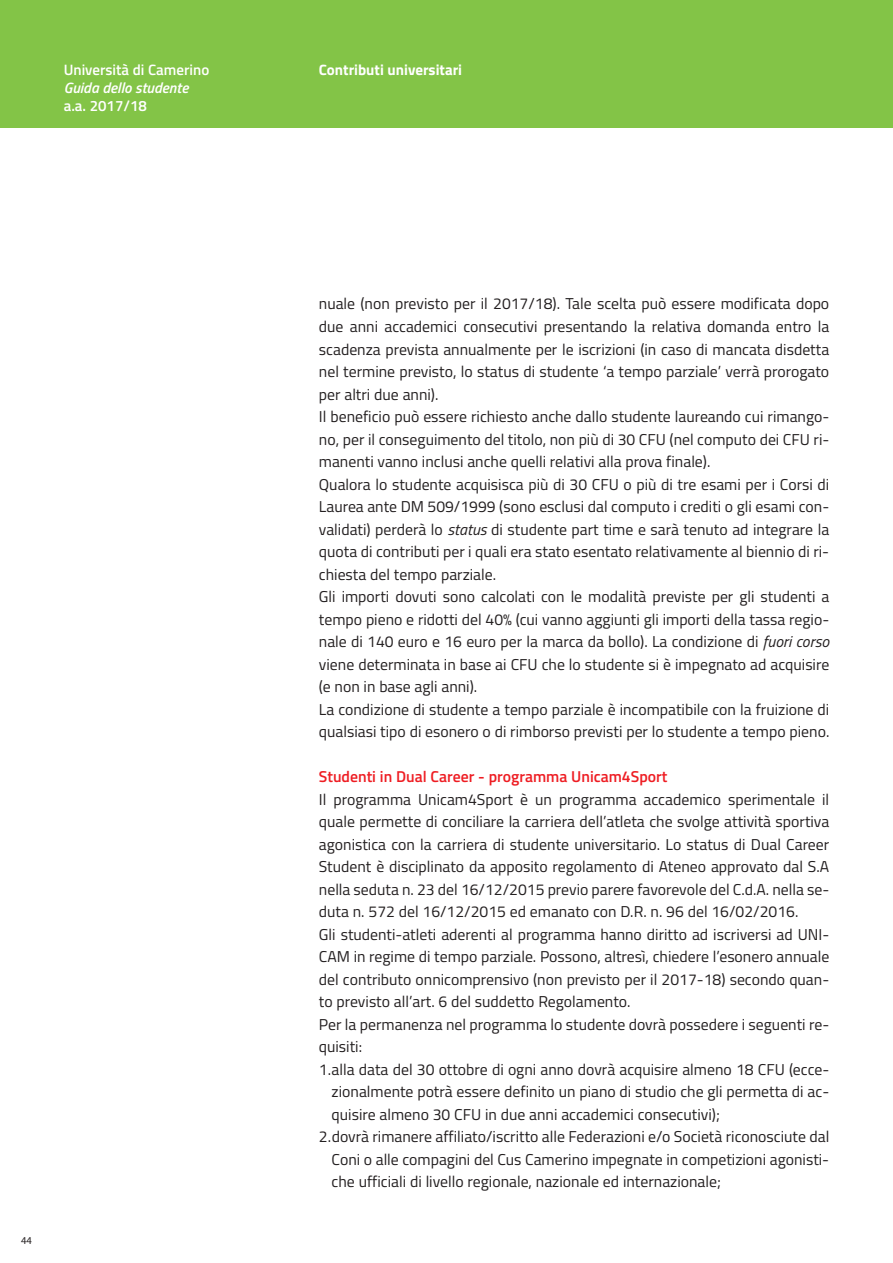
<style>
.page{position:relative;width:893px;height:1263px;background:#fff}
.page>*{position:absolute;margin:0;border:0;box-sizing:border-box;transform-origin:0 0}
.t1{font:15.75px/22.5px "Titillium";color:#231f20}
.t2{font:600 15.75px "Titillium";color:#ee1d23}
.t3{font:600 15px "Titillium";color:#fff}
.t4{font:700 15px "Titillium";color:#fff}
.t5{font:italic 600 15px "Titillium";color:#fff}
.t6{font:10.5px "Myriad";color:#231f20}
.s1{font-style:italic}
</style>
<div class="page">
<div style="left:0;top:0;width:893px;height:128px;background:#83c447"></div>
<p class="t3" style="left:64px;top:64px;width:147px">Università di Camerino</p>
<p class="t5" style="left:64px;top:82px;width:126px">Guida dello studente</p>
<p class="t3" style="left:64px;top:100px;width:85px">a.a. 2017/18</p>
<p class="t6" style="left:21px;top:1237px;width:12px">44</p>
<p class="t4" style="left:319px;top:65px;width:145px">Contributi universitari</p>
<p class="t1" style="left:319px;top:294px;width:512px">nuale (non previsto per il 2017/18). Tale scelta può essere modificata dopo due anni accademici consecutivi presentando la relativa domanda entro la scadenza prevista annualmente per le iscrizioni (in caso di mancata disdetta nel termine previsto, lo status di studente ‘a tempo parziale’ verrà prorogato per altri due anni).<br>Il beneficio può essere richiesto anche dallo studente laureando cui rimango&shy;no, per il conseguimento del titolo, non più di 30 CFU (nel computo dei CFU ri&shy;manenti vanno inclusi anche quelli relativi alla prova finale).<br>Qualora lo studente acquisisca più di 30 CFU o più di tre esami per i Corsi di Laurea ante DM 509/1999 (sono esclusi dal computo i crediti o gli esami con&shy;validati) perderà lo <span class="s1">status</span> di studente part time e sarà tenuto ad integrare la quota di contributi per i quali era stato esentato relativamente al biennio di ri&shy;chiesta del tempo parziale.<br>Gli importi dovuti sono calcolati con le modalità previste per gli studenti a tempo pieno e ridotti del 40% (cui vanno aggiunti gli importi della tassa regio&shy;nale di 140 euro e 16 euro per la marca da bollo). La condizione di <span class="s1">fuori corso </span>viene determinata in base ai CFU che lo studente si è impegnato ad acquisire (e non in base agli anni).<br>La condizione di studente a tempo parziale è incompatibile con la fruizione di qualsiasi tipo di esonero o di rimborso previsti per lo studente a tempo pieno.</p>
<p class="t2" style="left:319px;top:771px;width:350px">Studenti in Dual Career - programma Unicam4Sport</p>
<p class="t1" style="left:319px;top:789px;width:512px">Il programma Unicam4Sport è un programma accademico sperimentale il</p>
<p class="t1" style="left:319px;top:812px;width:512px">quale permette di conciliare la carriera dell’atleta che svolge attività sportiva</p>
<p class="t1" style="left:319px;top:834px;width:512px">agonistica con la carriera di studente universitario. Lo status di Dual Career</p>
<p class="t1" style="left:319px;top:857px;width:512px">Student è disciplinato da apposito regolamento di Ateneo approvato dal S.A</p>
<p class="t1" style="left:319px;top:879px;width:512px">nella seduta n. 23 del 16/12/2015 previo parere favorevole del C.d.A. nella se-</p>
<p class="t1" style="left:319px;top:902px;width:481px">duta n. 572 del 16/12/2015 ed emanato con D.R. n. 96 del 16/02/2016.</p>
<p class="t1" style="left:319px;top:924px;width:512px">Gli studenti-atleti aderenti al programma hanno diritto ad iscriversi ad UNI-</p>
<p class="t1" style="left:319px;top:947px;width:512px">CAM in regime di tempo parziale. Possono, altresì, chiedere l’esonero annuale</p>
<p class="t1" style="left:319px;top:969px;width:512px">del contributo onnicomprensivo (non previsto per il 2017-18) secondo quan-</p>
<p class="t1" style="left:319px;top:992px;width:313px">to previsto all’art. 6 del suddetto Regolamento.</p>
<p class="t1" style="left:319px;top:1014px;width:512px">Per la permanenza nel programma lo studente dovrà possedere i seguenti re-</p>
<p class="t1" style="left:319px;top:1037px;width:45px">quisiti:</p>
<p class="t1" style="left:319px;top:1060px;width:512px">1.alla data del 30 ottobre di ogni anno dovrà acquisire almeno 18 CFU (ecce-</p>
<p class="t1" style="left:332px;top:1082px;width:499px">zionalmente potrà essere definito un piano di studio che gli permetta di ac-</p>
<p class="t1" style="left:332px;top:1105px;width:390px">quisire almeno 30 CFU in due anni accademici consecutivi);</p>
<p class="t1" style="left:319px;top:1127px;width:512px">2.dovrà rimanere affiliato/iscritto alle Federazioni e/o Società riconosciute dal</p>
<p class="t1" style="left:332px;top:1150px;width:499px">Coni o alle compagini del Cus Camerino impegnate in competizioni agonisti-</p>
<p class="t1" style="left:332px;top:1172px;width:391px">che ufficiali di livello regionale, nazionale ed internazionale;</p>
</div>
